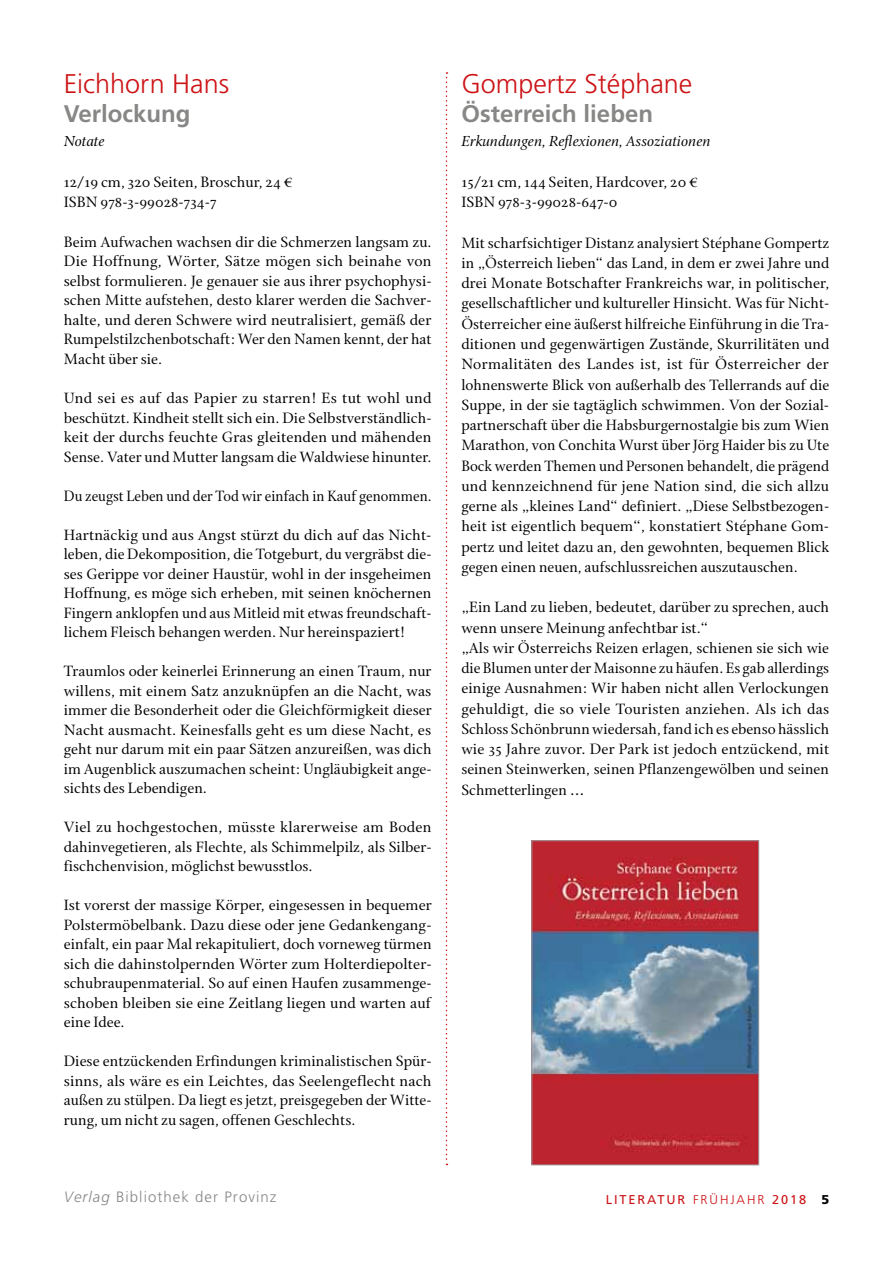
<style>
.page{position:relative;width:893px;height:1263px;background:#fff}
.page>*{position:absolute;margin:0;border:0;box-sizing:border-box;transform-origin:0 0}
.t1{font:300 27px "Frutiger";color:#cd1316}
.t2{font:700 24px "Frutiger";color:#878786}
.t3{font:15.75px/19.5px "Cycles Eleven";color:#000;text-align:justify}
.t4{font:15.75px "Cycles Eleven";color:#000;scale:.94 1}
.t5{font:italic 15.75px "Cycles Eleven";color:#000}
.t6{font:300 15px "Frutiger";letter-spacing:.07em;color:#878786}
.t7{font:12.75px "Frutiger";letter-spacing:.15em;color:#cd1316}
.s1{font-style:italic}
.s2{font-weight:300}
.s3{font-weight:900;color:#000}
</style>
<div class="page">
<svg style="left:446px;top:72px;width:1px;height:1093px"></svg>
<img style="left:534px;top:842px;width:223px;height:321px">
<div style="left:532px;top:840px;width:227px;height:325px;border:1px solid #9c9d9d"></div>
<h1 class="t1" style="left:64px;top:69px;width:167px">Eichhorn Hans</h1>
<h2 class="t2" style="left:64px;top:100px;width:128px">Verlockung</h2>
<p class="t5" style="left:64px;top:132px;width:42px">Notate</p>
<p class="t3" style="left:64px;top:172px;width:230px;line-height:20.2px">12/19 cm, 320 Seiten, Broschur, 24 ¤<br>ISBN 978-3-99028-734-7</p>
<p class="t3" style="left:64px;top:232px;width:369px">Beim Aufwachen wachsen dir die Schmerzen langsam zu.<br>Die Hoffnung, Wörter, Sätze mögen sich beinahe von selbst formulieren. Je genauer sie aus ihrer psychophysi&shy;schen Mitte aufstehen, desto klarer werden die Sachver&shy;halte, und deren Schwere wird neutralisiert, gemäß der Rumpelstilzchenbotschaft: Wer den Namen kennt, der hat Macht über sie.</p>
<p class="t3" style="left:64px;top:388px;width:369px">Und sei es auf das Papier zu starren! Es tut wohl und beschützt. Kindheit stellt sich ein. Die Selbstverständlich&shy;keit der durchs feuchte Gras gleitenden und mähenden Sense. Vater und Mutter langsam die Waldwiese hinunter.</p>
<p class="t4" style="left:64px;top:486px;width:393px">Du zeugst Leben und der Tod wir einfach in Kauf genommen.</p>
<p class="t3" style="left:64px;top:525px;width:369px">Hartnäckig und aus Angst stürzt du dich auf das Nicht&shy;leben, die Dekomposition, die Totgeburt, du vergräbst die&shy;ses Gerippe vor deiner Haustür, wohl in der insgeheimen Hoffnung, es möge sich erheben, mit seinen knöchernen Fingern anklopfen und aus Mitleid mit etwas freundschaft&shy;lichem Fleisch behangen werden. Nur hereinspaziert!</p>
<p class="t3" style="left:64px;top:661px;width:369px">Traumlos oder keinerlei Erinnerung an einen Traum, nur willens, mit einem Satz anzuknüpfen an die Nacht, was immer die Besonderheit oder die Gleichförmigkeit dieser Nacht ausmacht. Keinesfalls geht es um diese Nacht, es geht nur darum mit ein paar Sätzen anzureißen, was dich im Augenblick auszumachen scheint: Ungläubigkeit ange&shy;sichts des Lebendigen.</p>
<p class="t3" style="left:64px;top:817px;width:369px">Viel zu hochgestochen, müsste klarerweise am Boden dahinvegetieren, als Flechte, als Schimmelpilz, als Silber&shy;fischchenvision, möglichst bewusstlos.</p>
<p class="t3" style="left:64px;top:895px;width:369px;text-align:left">Ist vorerst der massige Körper, eingesessen in bequemer Polstermöbelbank. Dazu diese oder jene Gedankengang&shy;einfalt, ein paar Mal rekapituliert, doch vorneweg türmen sich die dahinstolpernden Wörter zum Holterdiepolter&shy;schubraupenmaterial. So auf einen Haufen zusammenge&shy;schoben bleiben sie eine Zeitlang liegen und warten auf eine Idee.</p>
<p class="t3" style="left:64px;top:1051px;width:369px">Diese entzückenden Erfindungen kriminalistischen Spür&shy;sinns, als wäre es ein Leichtes, das Seelengeflecht nach außen zu stülpen. Da liegt es jetzt, preisgegeben der Witte&shy;rung, um nicht zu sagen, offenen Geschlechts.</p>
<p class="t6" style="left:64px;top:1189px;width:214px"><span class="s1">Verlag</span> Bibliothek der Provinz</p>
<h1 class="t1" style="left:461px;top:69px;width:233px">Gompertz Stéphane</h1>
<h2 class="t2" style="left:461px;top:100px;width:193px">Österreich lieben</h2>
<p class="t5" style="left:461px;top:132px;width:251px">Erkundungen, Reflexionen, Assoziationen</p>
<p class="t3" style="left:461px;top:172px;width:238px;line-height:20.2px">15/21 cm, 144 Seiten, Hardcover, 20 ¤<br>ISBN 978-3-99028-647-0</p>
<p class="t3" style="left:461px;top:233px;width:370px;line-height:20.2px">Mit scharfsichtiger Distanz analysiert Stéphane Gompertz in „Österreich lieben“ das Land, in dem er zwei Jahre und drei Monate Botschafter Frankreichs war, in politischer, gesellschaftlicher und kultureller Hinsicht. Was für Nicht-Österreicher eine äußerst hilfreiche Einführung in die Tra&shy;ditionen und gegenwärtigen Zustände, Skurrilitäten und Normalitäten des Landes ist, ist für Österreicher der lohnenswerte Blick von außerhalb des Tellerrands auf die Suppe, in der sie tagtäglich schwimmen. Von der Sozial&shy;partnerschaft über die Habsburgernostalgie bis zum Wien Marathon, von Conchita Wurst über Jörg Haider bis zu Ute Bock werden Themen und Personen behandelt, die prägend und kennzeichnend für jene Nation sind, die sich allzu gerne als „kleines Land“ definiert. „Diese Selbstbezogen&shy;heit ist eigentlich bequem“, konstatiert Stéphane Gom&shy;pertz und leitet dazu an, den gewohnten, bequemen Blick gegen einen neuen, aufschlussreichen auszutauschen.</p>
<p class="t3" style="left:461px;top:597px;width:369px;line-height:20.2px;text-align:left">„Ein Land zu lieben, bedeutet, darüber zu sprechen, auch wenn unsere Meinung anfechtbar ist.“<br>„Als wir Österreichs Reizen erlagen, schienen sie sich wie die Blumen unter der Maisonne zu häufen. Es gab allerdings einige Ausnahmen: Wir haben nicht allen Verlockungen gehuldigt, die so viele Touristen anziehen. Als ich das Schloss Schönbrunn wiedersah, fand ich es ebenso hässlich wie 35 Jahre zuvor. Der Park ist jedoch entzückend, mit seinen Steinwerken, seinen Pflanzengewölben und seinen Schmetterlingen …</p>
<p class="t7" style="left:606px;top:1192px;width:124px">LITERATUR <span class="s2">Frühjah</span></p>
<p class="t7" style="left:757px;top:1192px;width:73px"><span class="s2">r</span> 2018 <span class="s3">5</span></p>
</div>
